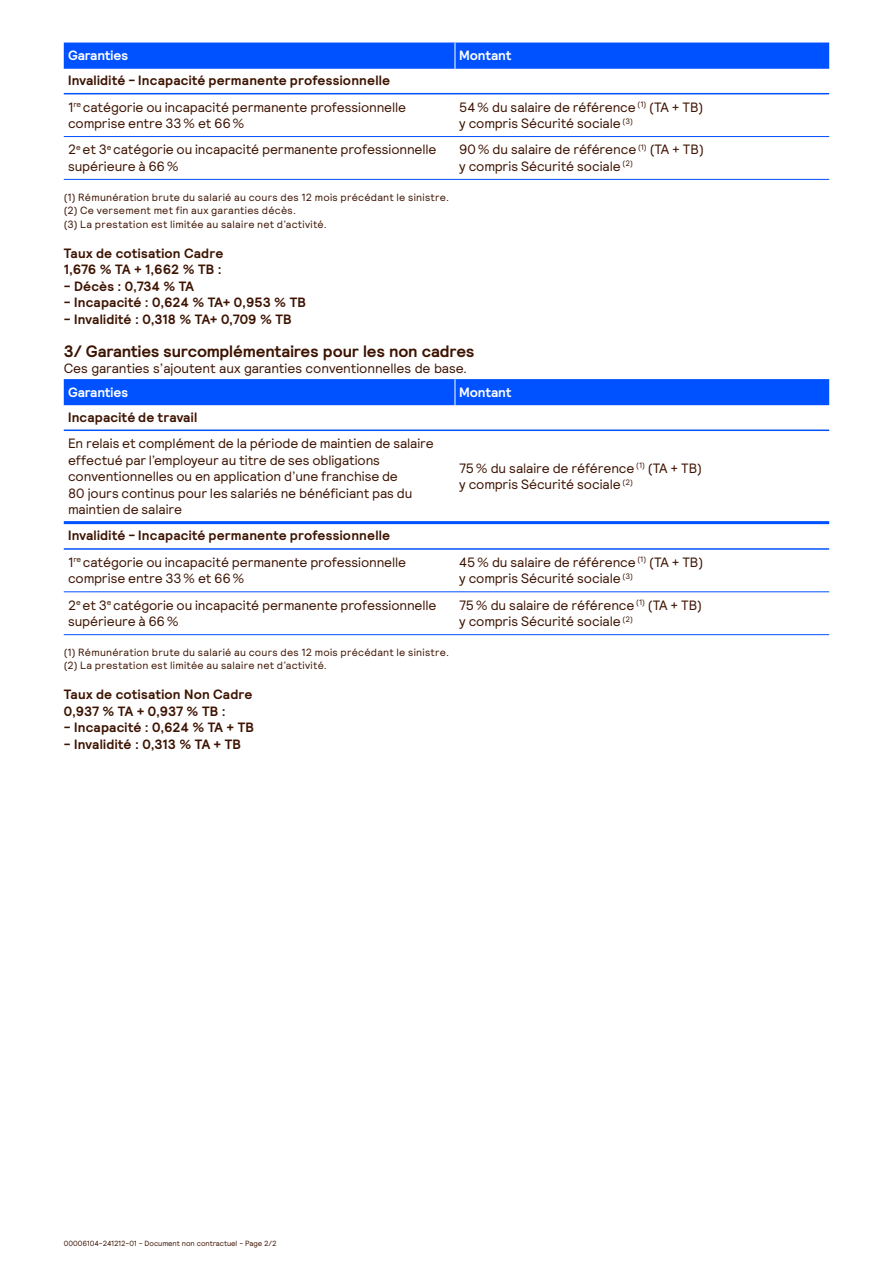
<style>
.page{position:relative;width:893px;height:1263px;background:#fff}
.page>*{position:absolute;margin:0;border:0;box-sizing:border-box;transform-origin:0 0}
.t1{font:700 16.5px "Relative";letter-spacing:-.01em;color:#3d1301}
.t2{font:13.5px/16.5px "Relative";letter-spacing:-.01em;color:#3d1301}
.t3{font:700 13.5px/16.5px "Relative";letter-spacing:.01em;color:#3d1301}
.t4{font:700 13.5px "Relative";letter-spacing:-.01em;color:#fff}
.t5{font:10.5px/13.5px "Relative";letter-spacing:.025em;color:#3d1301}
.t6{font:7.5px "Relative";letter-spacing:-.01em;color:#3d1301}
.s1{font-weight:700}
</style>
<div class="page">
<svg style="left:64px;top:43px;width:765px;height:50px"></svg>
<hr style="left:64px;top:136px;width:391px;height:1px;background:#0051ff">
<hr style="left:455px;top:136px;width:374px;height:1px;background:#0051ff">
<hr style="left:64px;top:179px;width:391px;height:1px;background:#0051ff">
<hr style="left:455px;top:179px;width:374px;height:1px;background:#0051ff">
<hr style="left:64px;top:93px;width:391px;height:1px;background:#0051ff">
<hr style="left:455px;top:93px;width:374px;height:1px;background:#0051ff">
<svg style="left:64px;top:405px;width:765px;height:120px"></svg>
<div style="left:64px;top:379px;width:765px;height:26px;background:#0051ff"></div>
<hr style="left:64px;top:591px;width:391px;height:1px;background:#0051ff">
<hr style="left:455px;top:591px;width:374px;height:1px;background:#0051ff">
<hr style="left:64px;top:634px;width:391px;height:1px;background:#0051ff">
<hr style="left:455px;top:634px;width:374px;height:1px;background:#0051ff">
<hr style="left:64px;top:429px;width:391px;height:2px;background:#0051ff">
<hr style="left:455px;top:429px;width:374px;height:2px;background:#0051ff">
<hr style="left:64px;top:548px;width:391px;height:2px;background:#0051ff">
<hr style="left:455px;top:548px;width:374px;height:2px;background:#0051ff">
<hr style="left:64px;top:521px;width:391px;height:3px;background:#0051ff">
<hr style="left:455px;top:521px;width:374px;height:3px;background:#0051ff">
<p class="t4" style="left:68px;top:47px;width:62px">Garanties</p>
<p class="t4" style="left:459px;top:47px;width:54px">Montant</p>
<p class="t2" style="left:68px;top:67px;width:340px;line-height:26.4px"><span class="s1">Invalidité - Incapacité permanente professionnelle<br></span>1<sup>re</sup> catégorie ou incapacité permanente professionnelle</p>
<p class="t2" style="left:68px;top:115px;width:178px">comprise entre 33% et 66%</p>
<p class="t2" style="left:459px;top:98px;width:246px">54% du salaire de référence <sup>(1)</sup> (TA + TB) y compris Sécurité sociale <sup>(3)</sup></p>
<p class="t2" style="left:68px;top:141px;width:370px">2<sup>e</sup> et 3<sup>e</sup> catégorie ou incapacité permanente professionnelle supérieure à 66%</p>
<p class="t2" style="left:459px;top:141px;width:246px">90% du salaire de référence <sup>(1)</sup> (TA + TB) y compris Sécurité sociale <sup>(2)</sup></p>
<p class="t5" style="left:64px;top:190px;width:387px">(1) Rémunération brute du salarié au cours des 12 mois précédant le sinistre. (2) Ce versement met fin aux garanties décès.<br>(3) La prestation est limitée au salaire net d’activité.</p>
<p class="t3" style="left:64px;top:244px;width:161px">Taux de cotisation Cadre<br>1,676 % TA + 1,662 % TB :</p>
<p class="t3" style="left:64px;top:277px;width:132px">- Décès : 0,734 % TA</p>
<p class="t3" style="left:64px;top:294px;width:244px">- Incapacité : 0,624 % TA+ 0,953 % TB</p>
<p class="t3" style="left:64px;top:310px;width:229px">- Invalidité : 0,318 % TA+ 0,709 % TB</p>
<p class="t1" style="left:64px;top:340px;width:412px">3/ Garanties surcomplémentaires pour les non cadres</p>
<p class="t2" style="left:64px;top:360px;width:405px">Ces garanties s’ajoutent aux garanties conventionnelles de base.</p>
<p class="t4" style="left:68px;top:383px;width:62px">Garanties</p>
<p class="t4" style="left:459px;top:383px;width:54px">Montant</p>
<p class="t3" style="left:68px;top:409px;width:131px">Incapacité de travail</p>
<p class="t2" style="left:68px;top:435px;width:367px">En relais et complément de la période de maintien de salaire effectué par l’employeur au titre de ses obligations conventionnelles ou en application d’une franchise de<br>80 jours continus pour les salariés ne bénéficiant pas du maintien de salaire</p>
<p class="t2" style="left:459px;top:459px;width:244px">75% du salaire de référence <sup>(1)</sup> (TA + TB) y compris Sécurité sociale <sup>(2)</sup></p>
<p class="t2" style="left:68px;top:522px;width:340px;line-height:26.4px"><span class="s1">Invalidité - Incapacité permanente professionnelle<br></span>1<sup>re</sup> catégorie ou incapacité permanente professionnelle</p>
<p class="t2" style="left:68px;top:570px;width:178px">comprise entre 33% et 66%</p>
<p class="t2" style="left:459px;top:553px;width:246px">45% du salaire de référence <sup>(1)</sup> (TA + TB) y compris Sécurité sociale <sup>(3)</sup></p>
<p class="t2" style="left:68px;top:596px;width:370px">2<sup>e</sup> et 3<sup>e</sup> catégorie ou incapacité permanente professionnelle supérieure à 66%</p>
<p class="t2" style="left:459px;top:596px;width:244px">75% du salaire de référence <sup>(1)</sup> (TA + TB) y compris Sécurité sociale <sup>(2)</sup></p>
<p class="t5" style="left:64px;top:645px;width:387px">(1) Rémunération brute du salarié au cours des 12 mois précédant le sinistre. (2) La prestation est limitée au salaire net d’activité.</p>
<p class="t3" style="left:64px;top:686px;width:190px">Taux de cotisation Non Cadre<br>0,937 % TA + 0,937 % TB :</p>
<p class="t3" style="left:64px;top:719px;width:192px">- Incapacité : 0,624 % TA + TB</p>
<p class="t3" style="left:64px;top:736px;width:179px">- Invalidité : 0,313 % TA + TB</p>
<p class="t6" style="left:64px;top:1238px;width:215px">00006104-241212-01 - Document non contractuel - Page 2/2</p>
</div>
